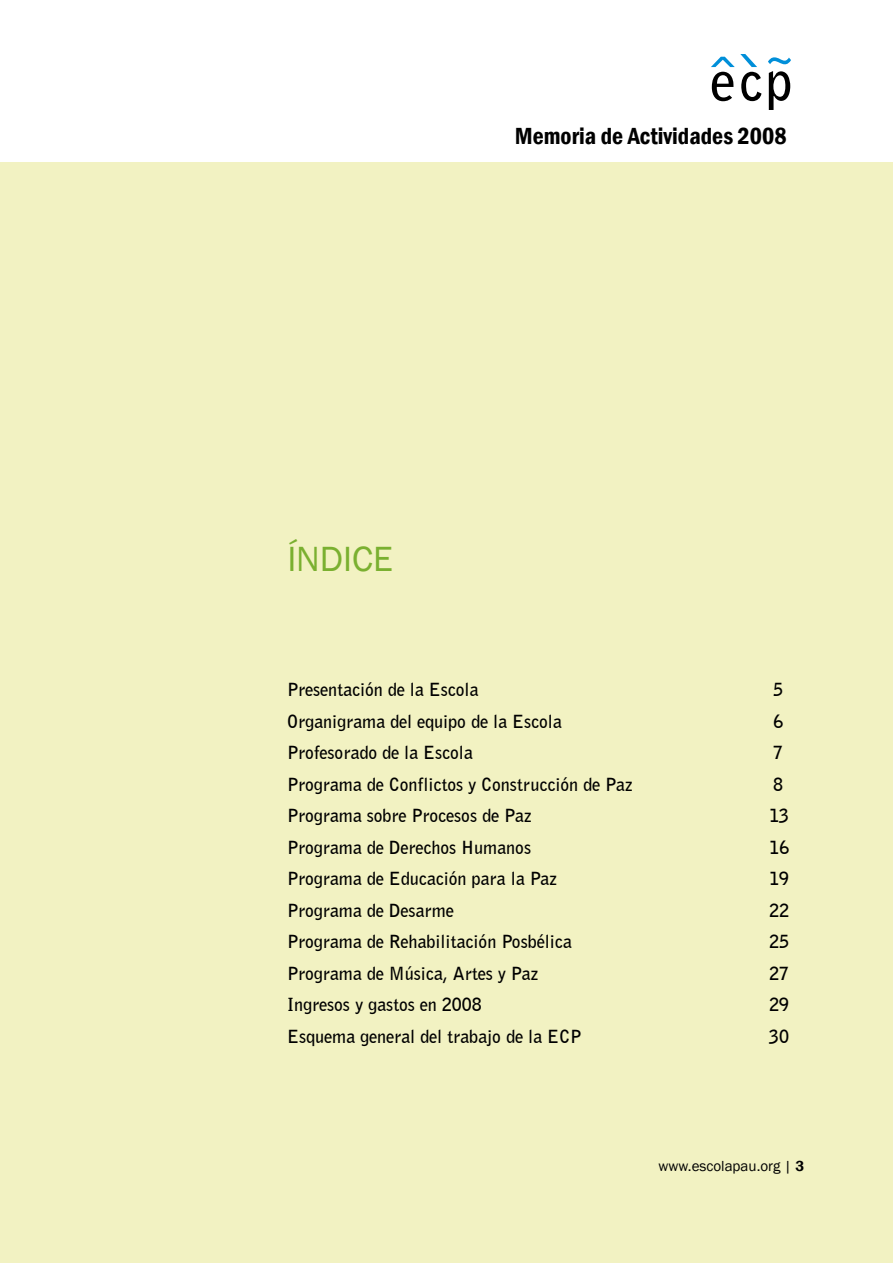
<style>
.page{position:relative;width:893px;height:1263px;background:#fff}
.page>*{position:absolute;margin:0;border:0;box-sizing:border-box;transform-origin:0 0}
.t1{font:36px "Franklin Gothic";color:#7ab030}
.t2{font:600 condensed 24px "Franklin Gothic";color:#000}
.t3{font:700 18px "Bell Gothic BT";color:#000}
.t4{font:15px "Franklin Gothic";color:#000}
.s1{font-weight:600}
</style>
<div class="page">
<div style="left:0;top:162px;width:893px;height:1101px;background:#f2f2c2"></div>
<svg style="left:769px;top:71px;width:21px;height:39px"></svg>
<svg style="left:768px;top:57px;width:23px;height:7px"></svg>
<svg style="left:711px;top:54px;width:50px;height:47px"></svg>
<h2 class="t2" style="left:515px;top:120px;width:273px">Memoria de Actividades 2008</h2>
<h1 class="t1" style="left:287px;top:537px;width:107px">ÍNDICE</h1>
<p class="t3" style="left:287px;top:678px;width:193px">Presentación de la Escola</p>
<p class="t3" style="left:773px;top:678px;width:12px">5</p>
<p class="t3" style="left:287px;top:709px;width:276px">Organigrama del equipo de la Escola</p>
<p class="t3" style="left:773px;top:709px;width:12px">6</p>
<p class="t3" style="left:287px;top:741px;width:187px">Profesorado de la Escola</p>
<p class="t3" style="left:773px;top:741px;width:12px">7</p>
<p class="t3" style="left:287px;top:772px;width:347px">Programa de Conflictos y Construcción de Paz</p>
<p class="t3" style="left:773px;top:772px;width:12px">8</p>
<p class="t3" style="left:287px;top:804px;width:246px">Programa sobre Procesos de Paz</p>
<p class="t3" style="left:769px;top:804px;width:22px">13</p>
<p class="t3" style="left:287px;top:835px;width:245px">Programa de Derechos Humanos</p>
<p class="t3" style="left:769px;top:835px;width:22px">16</p>
<p class="t3" style="left:287px;top:867px;width:272px">Programa de Educación para la Paz</p>
<p class="t3" style="left:769px;top:867px;width:22px">19</p>
<p class="t3" style="left:287px;top:898px;width:168px">Programa de Desarme</p>
<p class="t3" style="left:769px;top:898px;width:22px">22</p>
<p class="t3" style="left:287px;top:930px;width:286px">Programa de Rehabilitación Posbélica</p>
<p class="t3" style="left:769px;top:930px;width:22px">25</p>
<p class="t3" style="left:287px;top:961px;width:253px">Programa de Música, Artes y Paz</p>
<p class="t3" style="left:769px;top:961px;width:22px">27</p>
<p class="t3" style="left:287px;top:993px;width:196px">Ingresos y gastos en 2008</p>
<p class="t3" style="left:769px;top:993px;width:22px">29</p>
<p class="t3" style="left:287px;top:1024px;width:295px">Esquema general del trabajo de la ECP</p>
<p class="t3" style="left:769px;top:1024px;width:22px">30</p>
<p class="t4" style="left:658px;top:1156px;width:147px">www.escolapau.org | <span class="s1">3</span></p>
</div>
